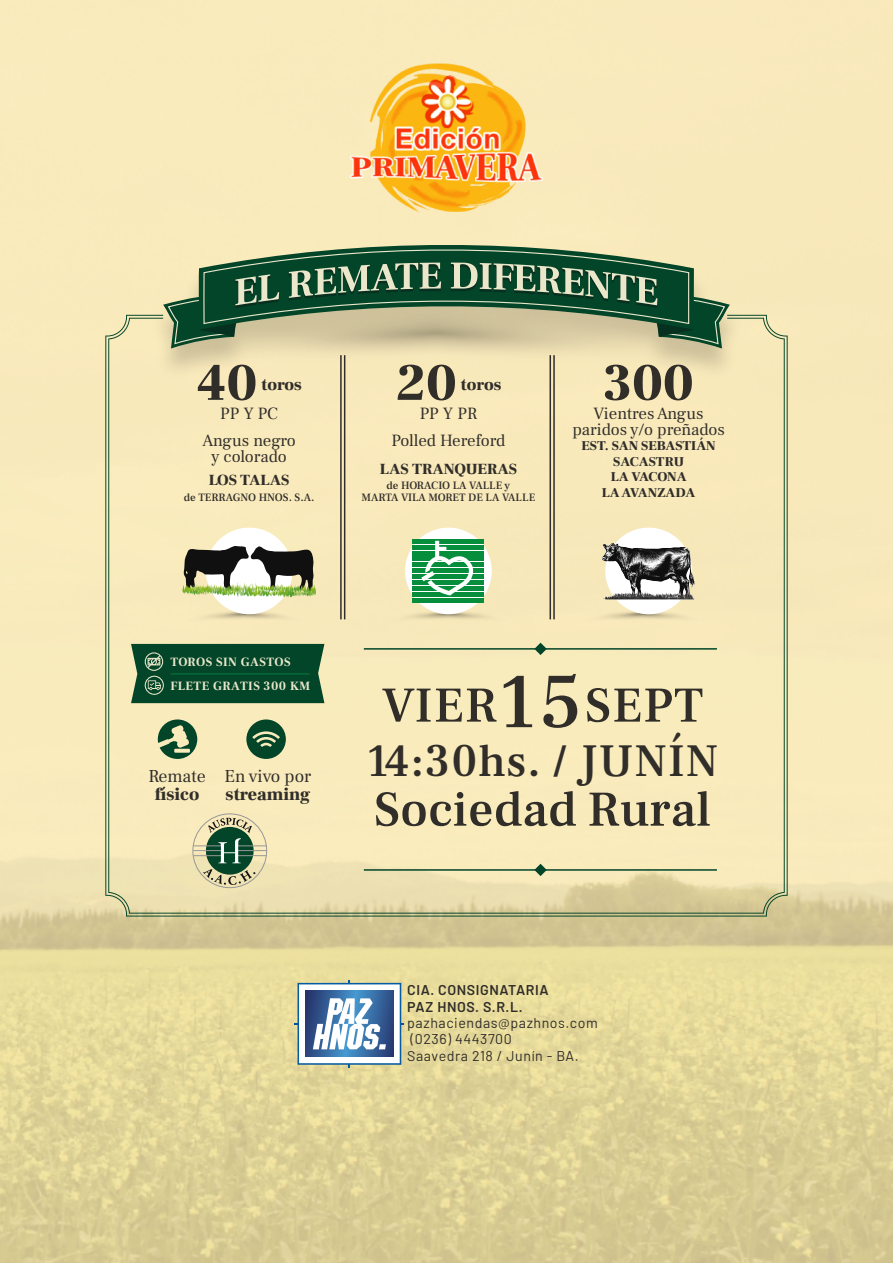
<style>
.page{position:relative;width:893px;height:1263px;background:#fff}
.page>*{position:absolute;margin:0;border:0;box-sizing:border-box;transform-origin:0 0}
.t1{font:900 52.35px "Frank Ruhl Libre";letter-spacing:-.01em;color:#312e2a}
.t2{font:500 49.95px "Frank Ruhl Libre";color:#312e2a}
.t3{font:500 49.95px "Frank Ruhl Libre";letter-spacing:.02em;color:#312e2a}
.t4{font:500 45.6px "Frank Ruhl Libre";letter-spacing:.02em;color:#312e2a}
.t5{font:17.85px "Frank Ruhl Libre";color:#312e2a}
.t6{font:900 17.85px "Frank Ruhl Libre";color:#312e2a}
.t7{font:16.8px/27.2px "Frank Ruhl Libre";color:#312e2a;text-align:center}
.t8{font:900 16.8px "Frank Ruhl Libre";color:#312e2a}
.t9{font:900 15.45px "Frank Ruhl Libre";color:#312e2a}
.t10{font:14.25px/16.4px "Barlow";letter-spacing:.04em;color:#312e2a}
.t11{font:600 14.25px/16.4px "Barlow";letter-spacing:.04em;color:#312e2a}
.t12{font:900 13.5px/15.5px "Frank Ruhl Libre";color:#312e2a;text-align:center}
.t13{font:700 12.45px/23.9px "Frank Ruhl Libre";letter-spacing:.04em;color:#eae7cb}
.t14{font:500 11.1px/11.9px "Frank Ruhl Libre";color:#312e2a;text-align:center}
.s1{font-size:77.85px}
</style>
<div class="page">
<img style="left:0;top:0;width:893px;height:1263px">
<svg style="left:105px;top:315px;width:683px;height:601px;background:#efe3b5"></svg>
<div style="left:118px;top:299px;width:634px;height:99px;background:#f8e9bb"></div>
<img style="left:140px;top:240px;width:612px;height:149px">
<div style="left:199px;top:237px;width:495px;height:5px;background:#faebbc"></div>
<svg style="left:163px;top:242px;width:567px;height:106px;background:#7a916f"></svg>
<img style="left:576px;top:607px;width:135px;height:21px">
<div style="left:605px;top:528px;width:87px;height:86px;background:#fff;border-radius:50%"></div>
<img style="left:602px;top:543px;width:93px;height:56px">
<img style="left:177px;top:607px;width:135px;height:21px">
<div style="left:206px;top:528px;width:86px;height:86px;background:#fff;border-radius:50%"></div>
<svg style="left:183px;top:546px;width:133px;height:52px"></svg>
<img style="left:380px;top:607px;width:135px;height:21px">
<div style="left:405px;top:528px;width:87px;height:86px;background:#fff;border-radius:50%"></div>
<div style="left:413px;top:539px;width:71px;height:5px;background:#068e3d"></div>
<hr style="left:413px;top:545px;width:71px;height:4px;background:#068e3d">
<hr style="left:413px;top:551px;width:71px;height:4px;background:#068e3d">
<div style="left:413px;top:556px;width:71px;height:5px;background:#068e3d"></div>
<div style="left:413px;top:562px;width:71px;height:5px;background:#068e3d"></div>
<div style="left:413px;top:568px;width:71px;height:5px;background:#068e3d"></div>
<div style="left:413px;top:574px;width:71px;height:5px;background:#068e3d"></div>
<div style="left:413px;top:580px;width:71px;height:5px;background:#068e3d"></div>
<div style="left:413px;top:586px;width:71px;height:5px;background:#068e3d"></div>
<div style="left:413px;top:592px;width:71px;height:5px;background:#068e3d"></div>
<div style="left:413px;top:598px;width:71px;height:5px;background:#068e3d"></div>
<svg style="left:421px;top:541px;width:56px;height:54px"></svg>
<svg style="left:131px;top:644px;width:193px;height:59px;background:#0e4d30"></svg>
<hr style="left:171px;top:673px;width:139px;height:2px;background:#066938">
<img style="left:350px;top:64px;width:193px;height:149px">
<hr style="left:349px;top:980px;width:1px;height:87px;background:#065ba2">
<hr style="left:295px;top:1023px;width:109px;height:1px;background:#04529c">
<svg style="left:297px;top:983px;width:104px;height:82px"></svg>
<h1 class="t1" style="left:197px;top:351px;width:63px">40</h1>
<p class="t8" style="left:261px;top:374px;width:42px">toros</p>
<p class="t7" style="left:203px;top:400px;width:95px">PP Y PC<br>Angus negro</p>
<p class="t7" style="left:211px;top:443px;width:77px">y colorado</p>
<p class="t9" style="left:209px;top:471px;width:82px">LOS TALAS</p>
<p class="t14" style="left:184px;top:491px;width:132px">de TERRAGNO HNOS. S.A.</p>
<h1 class="t1" style="left:396px;top:351px;width:63px">20</h1>
<p class="t8" style="left:461px;top:374px;width:42px">toros</p>
<p class="t7" style="left:391px;top:400px;width:115px">PP Y PR<br>Polled Hereford</p>
<p class="t9" style="left:380px;top:459px;width:139px">LAS TRANQUERAS</p>
<p class="t14" style="left:362px;top:479px;width:175px">de HORACIO LA VALLE y<br>MARTA VILA MORET DE LA VALLE</p>
<h1 class="t1" style="left:603px;top:351px;width:93px">300</h1>
<p class="t7" style="left:572px;top:406px;width:154px;line-height:15.5px">Vientres Angus paridos y/o preñados</p>
<p class="t12" style="left:582px;top:438px;width:136px">EST. SAN SEBASTIÁN<br>SACASTRU<br>LA VACONA<br>LA AVANZADA</p>
<p class="t13" style="left:170px;top:650px;width:141px">TOROS SIN GASTOS<br>FLETE GRATIS 300 KM</p>
<p class="t5" style="left:148px;top:765px;width:59px">Remate</p>
<p class="t6" style="left:155px;top:783px;width:46px">físico</p>
<p class="t5" style="left:225px;top:765px;width:88px">En vivo por</p>
<p class="t6" style="left:226px;top:783px;width:86px">streaming</p>
<h2 class="t3" style="left:382px;top:674px;width:323px">VIER<span class="s1">15</span>SEPT</h2>
<h3 class="t4" style="left:366px;top:732px;width:354px">14:30hs. / JUNÍN</h3>
<h2 class="t2" style="left:374px;top:778px;width:338px">Sociedad Rural</h2>
<p class="t11" style="left:407px;top:981px;width:143px">CIA. CONSIGNATARIA<br>PAZ HNOS. S.R.L.</p>
<p class="t10" style="left:407px;top:1013px;width:192px">pazhaciendas@pazhnos.com (0236) 4443700<br>Saavedra 218 / Junín - BA.</p>
</div>
